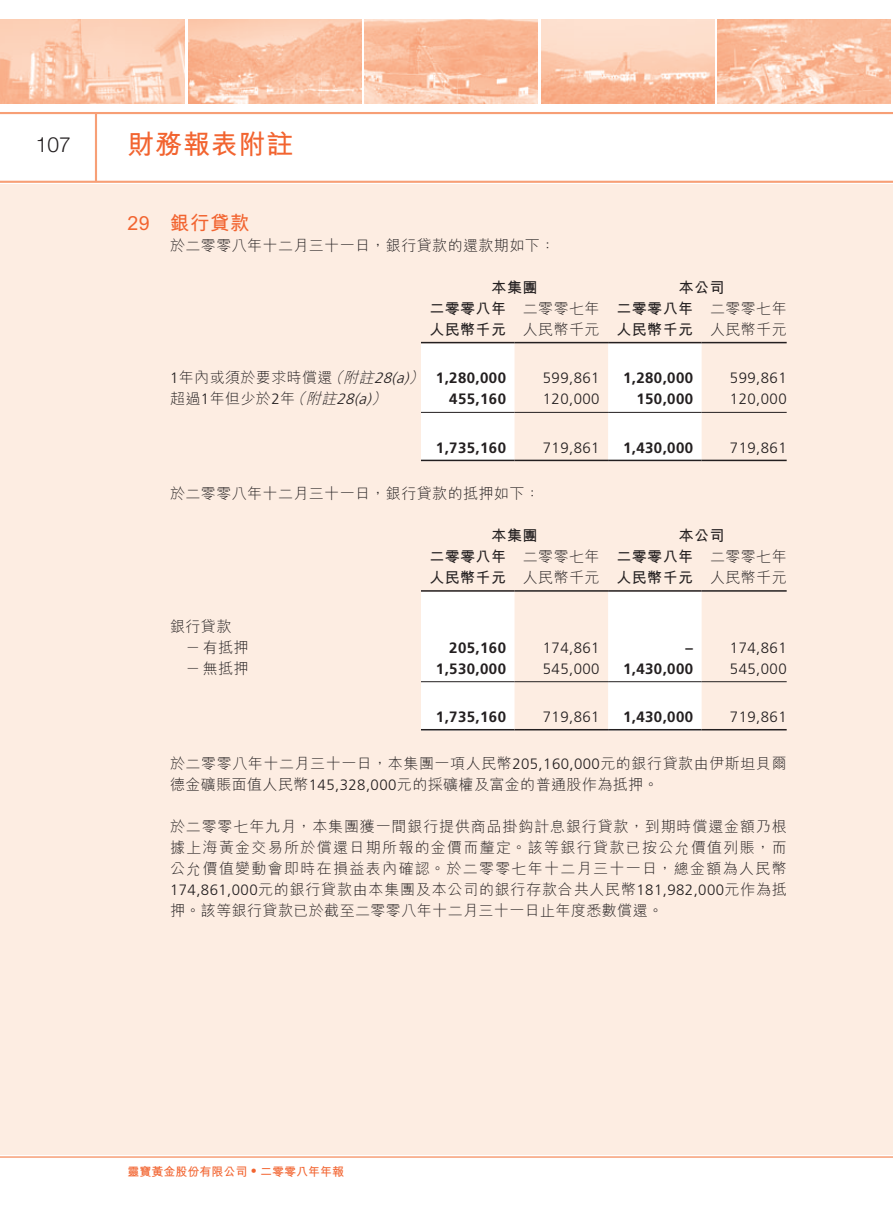
<style>
.page{position:relative;width:893px;height:1212px;background:#fff}
.page>*{position:absolute;margin:0;border:0;box-sizing:border-box;transform-origin:0 0}
.t1{font:700 27px "M Hei HK";letter-spacing:.03em;color:#f26430}
.t2{font:300 21px "Helvetica Neue LT Std";color:#231f20}
._01_C_Heading_Body{font:700 19.5px "M Hei HK";letter-spacing:.03em;color:#f26430}
._00_C_Body_Text{font:300 15px/21px "M Hei HK";letter-spacing:.03em;color:#231f20}
._50_C_Table_Text{font:700 15px "Frutiger LT Std";letter-spacing:.03em;color:#231f20}
._50_C_Table_Text-2{font:300 15px "Frutiger LT Std";letter-spacing:.03em;color:#231f20}
._50_C_Table_Text-3{font:300 15px "M Hei HK";letter-spacing:.03em;color:#231f20}
._50_C_Table_Text-4{font:700 15px "M Hei HK";letter-spacing:.03em;color:#231f20}
._50_C_Table_Text-5{font:italic 300 15px "Frutiger LT Std";color:#231f20}
._50_C_Table_Text-6{font:italic 300 15px "M Hei HK";color:#231f20}
.t3{font:700 12px "M Hei HK";color:#f26430}
.s1{font-family:"M Hei HK"}
.s2{font-family:"Frutiger LT Std"}
.s3{font-family:"Helvetica Neue LT Std";font-weight:300}
</style>
<div class="page">
<hr style="left:95px;top:113px;width:2px;height:68px;background:#f79f76">
<div style="left:0;top:184px;width:893px;height:970px;background:#fdede2"></div>
<hr style="left:0;top:1156px;width:893px;height:2px;background:#f79f76">
<img style="left:0;top:20px;width:184px;height:83px">
<img style="left:188px;top:20px;width:173px;height:83px">
<img style="left:365px;top:20px;width:173px;height:83px">
<img style="left:541px;top:20px;width:173px;height:83px">
<img style="left:718px;top:20px;width:173px;height:83px">
<hr style="left:0;top:112px;width:893px;height:2px;background:#f79f76">
<hr style="left:0;top:181px;width:893px;height:2px;background:#f79f76">
<svg style="left:421px;top:343px;width:281px;height:117px"></svg>
<hr style="left:421px;top:342px;width:93px;height:1px;background:#231f20">
<hr style="left:514px;top:342px;width:94px;height:1px;background:#231f20">
<hr style="left:608px;top:342px;width:94px;height:1px;background:#231f20">
<hr style="left:702px;top:342px;width:85px;height:1px;background:#231f20">
<hr style="left:421px;top:412px;width:93px;height:1px;background:#231f20">
<hr style="left:514px;top:412px;width:94px;height:1px;background:#231f20">
<hr style="left:608px;top:412px;width:94px;height:1px;background:#231f20">
<hr style="left:702px;top:412px;width:85px;height:1px;background:#231f20">
<hr style="left:421px;top:460px;width:93px;height:1px;background:#231f20">
<hr style="left:514px;top:460px;width:94px;height:1px;background:#231f20">
<hr style="left:608px;top:460px;width:94px;height:1px;background:#231f20">
<hr style="left:702px;top:460px;width:85px;height:1px;background:#231f20">
<svg style="left:421px;top:592px;width:281px;height:137px"></svg>
<hr style="left:421px;top:590px;width:93px;height:2px;background:#231f20">
<hr style="left:514px;top:590px;width:94px;height:2px;background:#231f20">
<hr style="left:608px;top:590px;width:94px;height:2px;background:#231f20">
<hr style="left:702px;top:590px;width:85px;height:2px;background:#231f20">
<hr style="left:421px;top:681px;width:93px;height:1px;background:#231f20">
<hr style="left:514px;top:681px;width:94px;height:1px;background:#231f20">
<hr style="left:608px;top:681px;width:94px;height:1px;background:#231f20">
<hr style="left:702px;top:681px;width:85px;height:1px;background:#231f20">
<hr style="left:421px;top:729px;width:93px;height:1px;background:#231f20">
<hr style="left:514px;top:729px;width:94px;height:1px;background:#231f20">
<hr style="left:608px;top:729px;width:94px;height:1px;background:#231f20">
<hr style="left:702px;top:729px;width:85px;height:1px;background:#231f20">
<h2 class="t2" style="left:36px;top:132px;width:37px">107</h2>
<h1 class="t1" style="left:128px;top:124px;width:167px">財務報表附註</h1>
<p class="_01_C_Heading_Body" style="left:128px;top:209px;width:24px">29</p>
<p class="_01_C_Heading_Body" style="left:170px;top:209px;width:81px">銀行貸款</p>
<p class="_00_C_Body_Text" style="left:170px;top:234px;width:387px">於二零零八年十二月三十一日，銀行貸款的還款期如下：</p>
<p class="_50_C_Table_Text-4" style="left:492px;top:277px;width:47px">本集團</p>
<p class="_50_C_Table_Text-4" style="left:679px;top:277px;width:47px">本公司</p>
<p class="_50_C_Table_Text-4" style="left:429px;top:298px;width:78px">二零零八年</p>
<p class="_50_C_Table_Text-3" style="left:523px;top:298px;width:78px">二零零七年</p>
<p class="_50_C_Table_Text-4" style="left:616px;top:298px;width:78px">二零零八年</p>
<p class="_50_C_Table_Text-3" style="left:710px;top:298px;width:78px">二零零七年</p>
<p class="_50_C_Table_Text-4" style="left:429px;top:319px;width:78px">人民幣千元</p>
<p class="_50_C_Table_Text-3" style="left:523px;top:319px;width:78px">人民幣千元</p>
<p class="_50_C_Table_Text-4" style="left:616px;top:319px;width:78px">人民幣千元</p>
<p class="_50_C_Table_Text-3" style="left:710px;top:319px;width:78px">人民幣千元</p>
<p class="_50_C_Table_Text-6" style="left:328px;top:367px;width:22px">（</p>
<p class="_50_C_Table_Text-5" style="left:391px;top:370px;width:39px"><span class="s1">(</span>(a(</p>
<p class="_50_C_Table_Text-6" style="left:343px;top:367px;width:37px">附註</p>
<p class="_50_C_Table_Text-3" style="left:170px;top:367px;width:164px"><span class="s2">1</span>年內或須於要求時償還</p>
<p class="_50_C_Table_Text-5" style="left:374px;top:370px;width:23px">28</p>
<p class="_50_C_Table_Text" style="left:436px;top:369px;width:72px">1,280,000</p>
<p class="_50_C_Table_Text-2" style="left:543px;top:370px;width:58px">599,861</p>
<p class="_50_C_Table_Text" style="left:623px;top:369px;width:72px">1,280,000</p>
<p class="_50_C_Table_Text-2" style="left:730px;top:370px;width:58px">599,861</p>
<p class="_50_C_Table_Text-6" style="left:290px;top:388px;width:22px">（</p>
<p class="_50_C_Table_Text-5" style="left:354px;top:391px;width:39px"><span class="s1">(</span>(a(</p>
<p class="_50_C_Table_Text-6" style="left:306px;top:388px;width:37px">附註</p>
<p class="_50_C_Table_Text-3" style="left:170px;top:388px;width:127px">超過<span class="s2">1</span>年但少於 年<span class="s2">2</span></p>
<p class="_50_C_Table_Text-5" style="left:336px;top:391px;width:23px">28</p>
<p class="_50_C_Table_Text" style="left:449px;top:390px;width:58px">455,160</p>
<p class="_50_C_Table_Text-2" style="left:543px;top:391px;width:58px">120,000</p>
<p class="_50_C_Table_Text" style="left:636px;top:390px;width:58px">150,000</p>
<p class="_50_C_Table_Text-2" style="left:730px;top:391px;width:58px">120,000</p>
<p class="_50_C_Table_Text" style="left:436px;top:439px;width:72px">1,735,160</p>
<p class="_00_C_Body_Text" style="left:170px;top:483px;width:371px">於二零零八年十二月三十一日，銀行貸款的抵押如下：</p>
<p class="_50_C_Table_Text-2" style="left:543px;top:439px;width:58px">719,861</p>
<p class="_50_C_Table_Text" style="left:623px;top:439px;width:72px">1,430,000</p>
<p class="_50_C_Table_Text-2" style="left:730px;top:439px;width:58px">719,861</p>
<p class="_50_C_Table_Text-4" style="left:492px;top:525px;width:47px">本集團</p>
<p class="_50_C_Table_Text-4" style="left:679px;top:525px;width:47px">本公司</p>
<p class="_50_C_Table_Text-4" style="left:429px;top:546px;width:78px">二零零八年</p>
<p class="_50_C_Table_Text-3" style="left:523px;top:546px;width:78px">二零零七年</p>
<p class="_50_C_Table_Text-4" style="left:616px;top:546px;width:78px">二零零八年</p>
<p class="_50_C_Table_Text-3" style="left:710px;top:546px;width:78px">二零零七年</p>
<p class="_50_C_Table_Text-4" style="left:429px;top:567px;width:78px">人民幣千元</p>
<p class="_50_C_Table_Text-3" style="left:523px;top:567px;width:78px">人民幣千元</p>
<p class="_50_C_Table_Text-4" style="left:616px;top:567px;width:78px">人民幣千元</p>
<p class="_50_C_Table_Text-3" style="left:710px;top:567px;width:78px">人民幣千元</p>
<p class="_50_C_Table_Text-3" style="left:170px;top:616px;width:63px">銀行貸款</p>
<p class="_50_C_Table_Text-3" style="left:185px;top:637px;width:65px">－有抵押</p>
<p class="_50_C_Table_Text" style="left:449px;top:639px;width:58px">205,160</p>
<p class="_50_C_Table_Text-2" style="left:543px;top:639px;width:58px">174,861</p>
<p class="_50_C_Table_Text" style="left:686px;top:639px;width:9px">–</p>
<p class="_50_C_Table_Text-2" style="left:730px;top:639px;width:58px">174,861</p>
<p class="_50_C_Table_Text-3" style="left:185px;top:658px;width:65px">－無抵押</p>
<p class="_50_C_Table_Text" style="left:436px;top:660px;width:72px">1,530,000</p>
<p class="_50_C_Table_Text-2" style="left:543px;top:660px;width:58px">545,000</p>
<p class="_50_C_Table_Text" style="left:623px;top:660px;width:72px">1,430,000</p>
<p class="_50_C_Table_Text-2" style="left:730px;top:660px;width:58px">545,000</p>
<p class="_50_C_Table_Text" style="left:436px;top:708px;width:72px">1,735,160</p>
<p class="_00_C_Body_Text" style="left:170px;top:752px;width:618px">於二零零八年十二月三十一日，本集團一項人民幣<span class="s2">205,160,000</span>元的銀行貸款由伊斯坦貝爾德金礦賬面值人民幣<span class="s2">145,328,000</span>元的採礦權及富金的普通股作為抵押。</p>
<p class="_00_C_Body_Text" style="left:170px;top:815px;width:618px;text-align:justify">於二零零七年九月，本集團獲一間銀行提供商品掛鈎計息銀行貸款，到期時償還金額乃根據上海黃金交易所於償還日期所報的金價而釐定。該等銀行貸款已按公允價值列賬，而公允價值變動會即時在損益表內確認。於二零零七年十二月三十一日，總金額為人民幣<span class="s2">174,861,000</span>元的銀行貸款由本集團及本公司的銀行存款合共人民幣<span class="s2">181,982,000</span>元作為抵押。該等銀行貸款已於截至二零零八年十二月三十一日止年度悉數償還。</p>
<p class="_50_C_Table_Text" style="left:623px;top:708px;width:72px">1,430,000</p>
<p class="_50_C_Table_Text-2" style="left:543px;top:708px;width:58px">719,861</p>
<p class="_50_C_Table_Text-2" style="left:730px;top:708px;width:58px">719,861</p>
<p class="t3" style="left:128px;top:1163px;width:218px">靈寶黃金股份有限公司 <span class="s3">•</span> 二零零八年年報</p>
</div>
